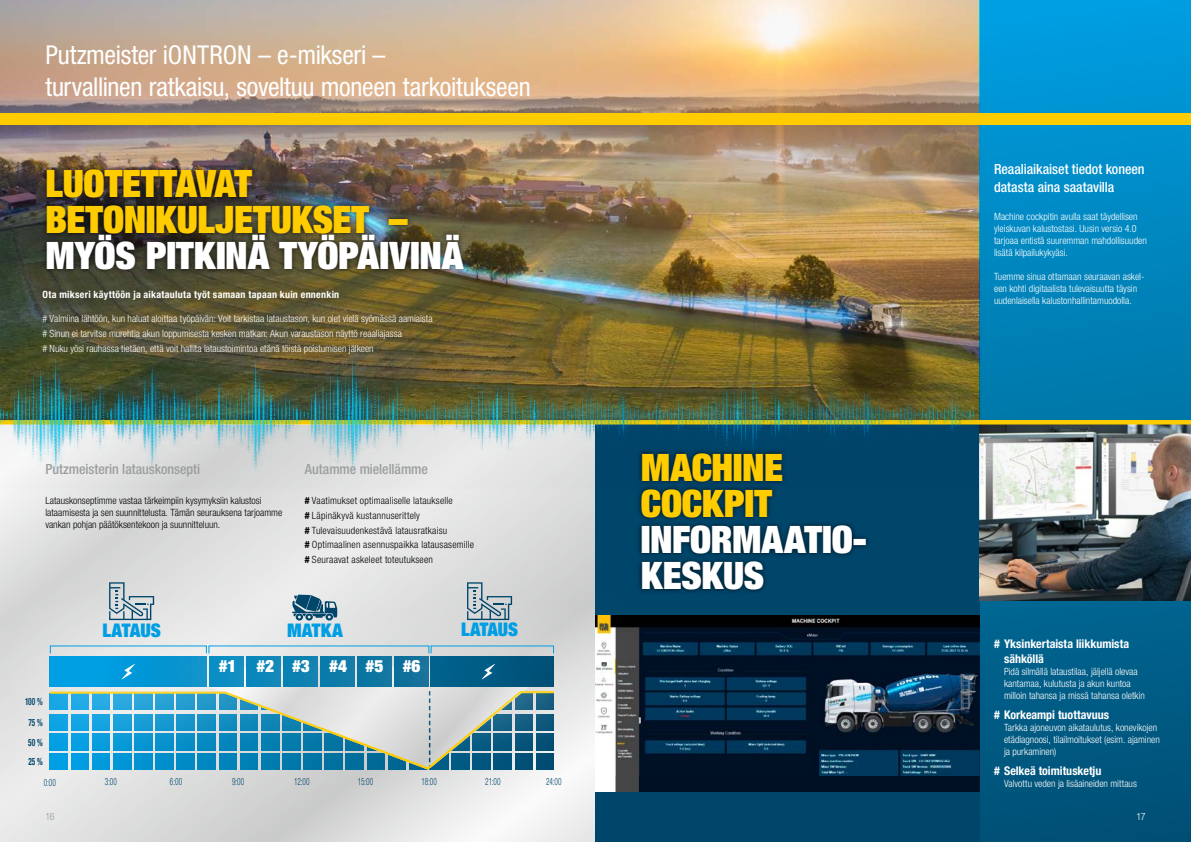
<style>
.page{position:relative;width:1191px;height:842px;background:#fff}
.page>*{position:absolute;margin:0;border:0;box-sizing:border-box;transform-origin:0 0}
.t1{font:900 condensed 37.9px/36px "Helvetica Neue LT Pro";letter-spacing:-.01em;color:#fc0}
.t2{font:900 condensed 37.9px/36px "Helvetica Neue LT Pro";letter-spacing:-.005em;color:#fff}
.t3{font:condensed 26px/32.5px "Helvetica Neue LT Pro";letter-spacing:-.01em;color:#fff}
.t4{font:900 condensed 18.8px "Helvetica Neue LT Pro";letter-spacing:-.01em;color:#009ee3}
.t5{font:900 condensed 17px "Helvetica Neue LT Pro";color:#fff}
.t6{font:500 condensed 14px/17.5px "Helvetica Neue LT Pro";letter-spacing:-.005em;color:#fff}
.t7{font:500 condensed 14px "Helvetica Neue LT Pro";letter-spacing:-.005em;color:#9c9d9d}
.t8{font:700 condensed 12px/15px "Helvetica Neue LT Pro";color:#fff}
.t9{font:300 condensed 10px/12px "Helvetica Neue LT Pro";color:#fff}
.t10{font:300 condensed 10px/14.8px "Helvetica Neue LT Pro";letter-spacing:.015em;color:#000}
.t11{font:700 condensed 10px "Helvetica Neue LT Pro";letter-spacing:.025em;color:#fff}
.t12{font:300 condensed 10px "Helvetica Neue LT Pro";letter-spacing:.02em;color:#00466b;scale:.73 1}
.t13{font:700 condensed 10px/19.6px "Helvetica Neue LT Pro";letter-spacing:.02em;color:#00466b;scale:.73 1}
.t14{font:300 condensed 10px "Helvetica Neue LT Pro";color:#9c9d9d}
.s1{font-weight:700}
</style>
<div class="page">
<img style="left:0;top:0;width:979px;height:325px">
<svg style="left:979px;top:0;width:212px;height:842px;background:#0078ac"></svg>
<svg style="left:0;top:489px;width:595px;height:353px;background:#e0e0e0"></svg>
<div style="left:595px;top:425px;width:384px;height:417px;background:#00466b"></div>
<img style="left:979px;top:424px;width:212px;height:177px">
<img style="left:595px;top:615px;width:384px;height:162px">
<img style="left:595px;top:777px;width:384px;height:15px">
<div style="left:0;top:113px;width:1191px;height:12px;background:#fc0"></div>
<hr style="left:0;top:420px;width:1191px;height:4px;background:#fc0">
<img style="left:0;top:325px;width:981px;height:164px">
<div style="left:0;top:352px;width:980px;height:126px;background:#009ee3;opacity:.75"></div>
<svg style="left:48px;top:766px;width:508px;height:5px;background:#4a98b9"></svg>
<div style="left:0;top:576px;width:286px;height:191px;background:#fff;opacity:.75"></div>
<div style="left:50px;top:656px;width:157px;height:31px;background:#009ee3"></div>
<div style="left:131px;top:577px;width:191px;height:189px;background:#fff;opacity:.75"></div>
<div style="left:168px;top:577px;width:191px;height:189px;background:#fff;opacity:.75"></div>
<div style="left:205px;top:577px;width:191px;height:189px;background:#fff;opacity:.75"></div>
<div style="left:242px;top:577px;width:191px;height:189px;background:#fff;opacity:.75"></div>
<div style="left:279px;top:577px;width:191px;height:189px;background:#fff;opacity:.75"></div>
<div style="left:316px;top:577px;width:191px;height:189px;background:#fff;opacity:.75"></div>
<div style="left:352px;top:576px;width:281px;height:191px;background:#fff;opacity:.75"></div>
<svg style="left:431px;top:656px;width:123px;height:31px;background:#005780"></svg>
<svg style="left:454px;top:633px;width:68px;height:78px;background:#7ca3b3"></svg>
<svg style="left:292px;top:595px;width:45px;height:26px"></svg>
<svg style="left:109px;top:582px;width:45px;height:38px;background:#a8b9c2"></svg>
<svg style="left:467px;top:582px;width:45px;height:38px;background:#a2b3bc"></svg>
<svg style="left:95px;top:633px;width:67px;height:78px"></svg>
<div style="left:41px;top:164px;width:428px;height:111px;background:#000;opacity:.75"></div>
<div style="left:636px;top:448px;width:236px;height:147px;background:#000;opacity:.75"></div>
<h2 class="t3" style="left:45px;top:38px;width:487px">Putzmeister iONTRON – e-mikseri –<br>turvallinen ratkaisu, soveltuu moneen tarkoitukseen</h2>
<h1 class="t1" style="left:45px;top:165px;width:364px">LUOTETTAVAT<br>BETONIKULJETUKSET –</h1>
<h1 class="t2" style="left:45px;top:237px;width:420px">MYÖS PITKINÄ TYÖPÄIVINÄ</h1>
<p class="t11" style="left:43px;top:289px;width:298px">Ota mikseri käyttöön ja aikatauluta työt samaan tapaan kuin ennenkin</p>
<p class="t9" style="left:43px;top:311px;width:392px;line-height:14.8px"># Valmiina lähtöön, kun haluat aloittaa työpäivän: Voit tarkistaa lataustason, kun olet vielä syömässä aamiaista # Sinun ei tarvitse murehtia akun loppumisesta kesken matkan: Akun varaustason näyttö reaaliajassa<br># Nuku yösi rauhassa tietäen, että voit hallita lataustoimintoa etänä töistä poistumisen jälkeen</p>
<h3 class="t7" style="left:45px;top:461px;width:156px">Putzmeisterin latauskonsepti</h3>
<h3 class="t7" style="left:305px;top:461px;width:125px">Autamme mielellämme</h3>
<p class="t10" style="left:45px;top:494px;width:238px;line-height:12px">Latauskonseptimme vastaa tärkeimpiin kysymyksiin kalustosi lataamisesta ja sen suunnittelusta. Tämän seurauksena tarjoamme vankan pohjan päätöksentekoon ja suunnitteluun.</p>
<p class="t10" style="left:305px;top:493px;width:171px"><span class="s1">#</span> Vaatimukset optimaaliselle lataukselle<br><span class="s1">#</span> Läpinäkyvä kustannuserittely<br><span class="s1">#</span> Tulevaisuudenkestävä latausratkaisu<br><span class="s1">#</span> Optimaalinen asennuspaikka latausasemille <span class="s1">#</span> Seuraavat askeleet toteutukseen</p>
<h3 class="t4" style="left:103px;top:618px;width:60px">LATAUS</h3>
<h3 class="t4" style="left:287px;top:618px;width:57px">MATKA</h3>
<h3 class="t4" style="left:461px;top:617px;width:58px">LATAUS</h3>
<p class="t13" style="left:25px;top:692px;width:26px">100 %</p>
<p class="t13" style="left:28px;top:712px;width:21px">75 %<br>50 %</p>
<p class="t13" style="left:28px;top:752px;width:21px">25 %</p>
<p class="t12" style="left:44px;top:776px;width:18px">0:00</p>
<h3 class="t5" style="left:219px;top:655px;width:203px">#1 #2 #3 #4 #5 #6</h3>
<p class="t12" style="left:105px;top:776px;width:18px">3:00</p>
<p class="t12" style="left:170px;top:776px;width:18px">6:00</p>
<p class="t12" style="left:232px;top:776px;width:18px">9:00</p>
<p class="t12" style="left:294px;top:776px;width:23px">12:00</p>
<p class="t12" style="left:358px;top:776px;width:23px">15:00</p>
<p class="t12" style="left:421px;top:776px;width:23px">18:00</p>
<p class="t12" style="left:485px;top:776px;width:23px">21:00</p>
<p class="t12" style="left:546px;top:776px;width:23px">24:00</p>
<h1 class="t1" style="left:641px;top:448px;width:144px">MACHINE<br>COCKPIT</h1>
<h1 class="t2" style="left:641px;top:520px;width:228px">INFORMAATIO-<br>KESKUS</h1>
<h3 class="t6" style="left:994px;top:161px;width:152px">Reaaliaikaiset tiedot koneen datasta aina saatavilla</h3>
<p class="t9" style="left:994px;top:211px;width:154px">Machine cockpitin avulla saat täydellisen yleiskuvan kalustostasi. Uusin versio 4.0 tarjoaa entistä suuremman mahdollisuuden lisätä kilpailukykyäsi.</p>
<p class="t9" style="left:994px;top:271px;width:152px">Tuemme sinua ottamaan seuraavan askel&shy;een kohti digitaalista tulevaisuutta täysin uudenlaisella kalustonhallintamuodolla.</p>
<p class="t8" style="left:1004px;top:636px;width:127px;text-indent:-10px"># Yksinkertaista liikkumista sähköllä</p>
<p class="t9" style="left:1004px;top:666px;width:143px">Pidä silmällä lataustilaa, jäljellä olevaa kantamaa, kulutusta ja akun kuntoa milloin tahansa ja missä tahansa oletkin</p>
<p class="t8" style="left:994px;top:707px;width:117px"># Korkeampi tuottavuus</p>
<p class="t9" style="left:1004px;top:722px;width:157px">Tarkka ajoneuvon aikataulutus, konevikojen etädiagnoosi, tilailmoitukset (esim. ajaminen ja purkaminen)</p>
<p class="t8" style="left:994px;top:763px;width:109px"># Selkeä toimitusketju</p>
<p class="t9" style="left:1004px;top:778px;width:134px">Valvottu veden ja lisäaineiden mittaus</p>
<p class="t14" style="left:45px;top:811px;width:11px">16</p>
<p class="t9" style="left:1136px;top:810px;width:11px">17</p>
</div>
